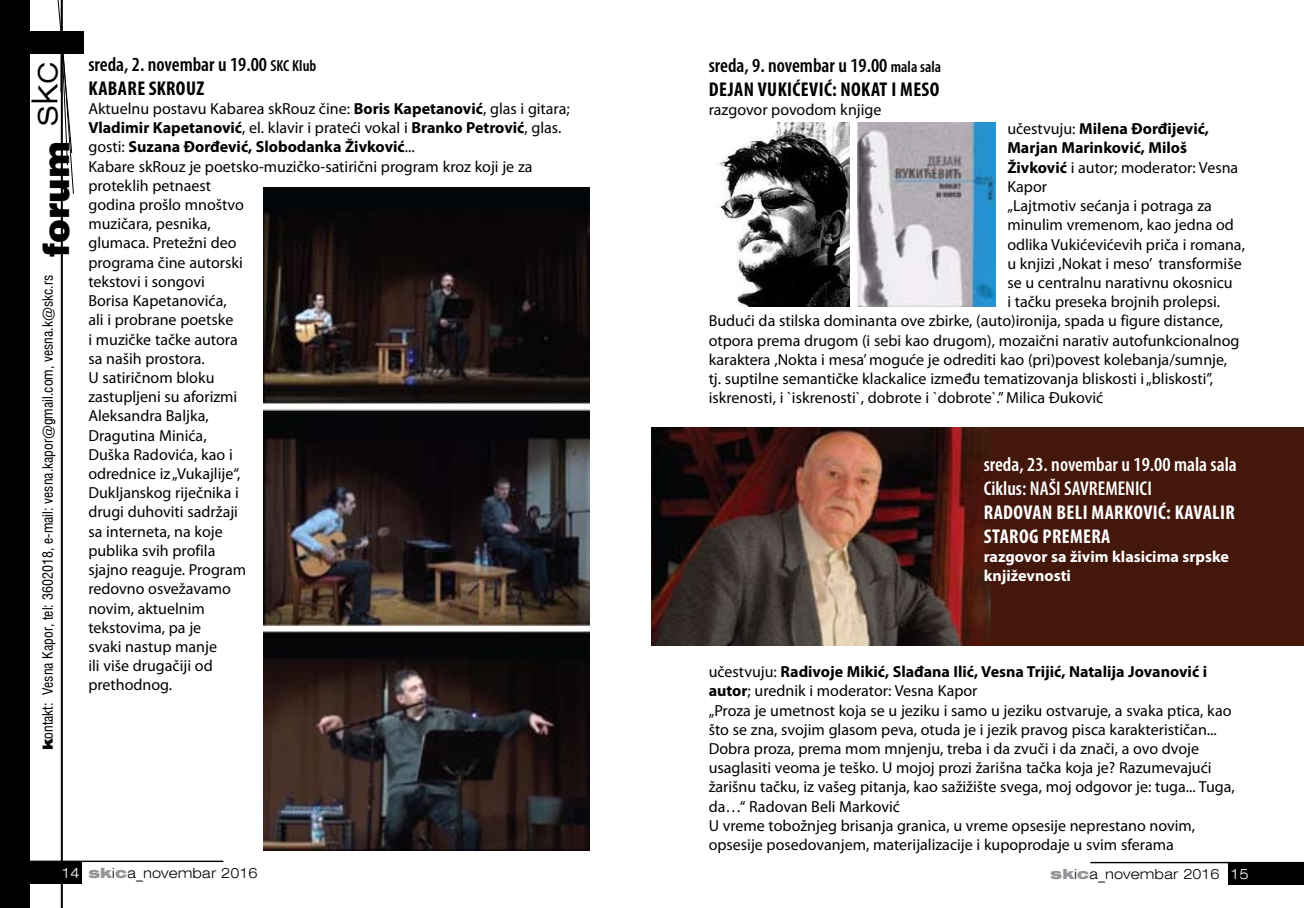
<style>
.page{position:relative;width:1304px;height:908px;background:#fff}
.page>*{position:absolute;margin:0;border:0;box-sizing:border-box;transform-origin:0 0}
.t1{font:900 36px "Swiss 721 BT";color:#000}
.t2{font:600 condensed 20px/24px "Myriad Pro";color:#000}
.t3{font:600 condensed 20px/24px "Myriad Pro";color:#fff}
.t4{font:700 condensed 20px "Myriad Pro";color:#fff}
.t5{font:700 condensed 20px "Myriad Pro";color:#000}
.t6{font:16px/19.2px "Myriad Pro";color:#000}
.t7{font:700 16px "Myriad Pro";color:#000}
.t8{font:700 16px/19.2px "Myriad Pro";color:#fff}
.t9{font:condensed 14px "Swiss 721 BT";color:#000}
.t10{font:300 expanded 14px "Swiss 721 BT";color:#000}
.s1{font-weight:900;font-stretch:expanded}
.s2{font-size:16px}
.s3{font-weight:700}
.s4{font-weight:400}
.s5{color:#fff}
.s6{font-weight:900;color:#939598}
</style>
<div class="page">
<div style="left:652px;top:427px;width:652px;height:218px;background:#44170b"></div>
<img style="left:652px;top:427px;width:338px;height:218px">
<div style="left:1px;top:31px;width:83px;height:23px;background:#000"></div>
<svg style="left:57px;top:0;width:17px;height:194px"></svg>
<div style="left:0;top:0;width:29px;height:907px;background:#000"></div>
<hr style="left:61px;top:0;width:2px;height:907px;background:#000">
<img style="left:264px;top:187px;width:326px;height:662px">
<div style="left:0;top:860px;width:82px;height:23px;background:#000"></div>
<div style="left:1228px;top:862px;width:76px;height:22px;background:#000"></div>
<hr style="left:0;top:860px;width:223px;height:1px;background:#000">
<hr style="left:1090px;top:861px;width:214px;height:1px;background:#000">
<img style="left:858px;top:123px;width:138px;height:184px">
<img style="left:718px;top:123px;width:132px;height:184px">
<h1 class="t1" style="left:35px;top:257px;width:196px;rotate:-90deg">forum <sup>skc</sup></h1>
<p class="t9" style="left:39px;top:750px;width:477px;rotate:-90deg"><span class="s1">k</span>ontakt: Vesna Kapor, tel: 3602018, e-mail: vesna.kaporªgmail.com, vesna.kªskc.rs</p>
<p class="t2" style="left:88px;top:52px;width:229px">sreda, 2. novembar u 19.00 <span class="s2">SKC Klub<br></span><span class="s3">KABARE</span></p>
<p class="t5" style="left:149px;top:75px;width:57px">SKROUZ</p>
<p class="t6" style="left:88px;top:99px;width:483px">Aktuelnu postavu Kabarea skRouz čine: <span class="s3">Boris Kapetanović</span>, glas i gitara;<br><span class="s3">Vladimir Kapetanović</span>, el. klavir i prateći vokal i <span class="s3">Branko Petrović</span>, glas. gosti: <span class="s3">Suzana Đorđević, Slobodanka Živković</span>...<br>Kabare skRouz je poetsko-muzičko-satirični program kroz koji je za proteklih petnaest<br>godina prošlo mnoštvo<br>muzičara, pesnika,<br>glumaca. Pretežni deo<br>programa čine autorski<br>tekstovi i songovi<br>Borisa Kapetanovića,<br>ali i probrane poetske<br>i muzičke tačke autora<br>sa naših prostora.<br>U satiričnom bloku<br>zastupljeni su aforizmi<br>Aleksandra Baljka,<br>Dragutina Minića,<br>Duška Radovića, kao i<br>odrednice iz „Vukajlije“,<br>Dukljanskog riječnika i<br>drugi duhoviti sadržaji<br>sa interneta, na koje<br>publika svih profila<br>sjajno reaguje. Program<br>redovno osvežavamo<br>novim, aktuelnim<br>tekstovima, pa je<br>svaki nastup manje<br>ili više drugačiji od<br>prethodnog.</p>
<p class="t2" style="left:709px;top:53px;width:234px">sreda, 9. novembar u 19.00 <span class="s2">mala sala<br></span><span class="s3">DEJAN</span></p>
<p class="t5" style="left:758px;top:77px;width:93px">VUKIĆEVIĆ: NOKAT</p>
<p class="t5" style="left:891px;top:77px;width:20px">I MESO</p>
<p class="t6" style="left:709px;top:100px;width:174px">razgovor povodom knjige</p>
<p class="t7" style="left:1007px;top:118px;width:203px"><span class="s4">učestvuju:</span> Milena Đorđijević,</p>
<p class="t7" style="left:1007px;top:137px;width:181px">Marjan Marinković, Miloš</p>
<p class="t6" style="left:1007px;top:157px;width:232px"><span class="s3">Živković</span> i autor; moderator: Vesna</p>
<p class="t6" style="left:1007px;top:176px;width:41px">Kapor</p>
<p class="t6" style="left:1007px;top:196px;width:206px">„Lajtmotiv sećanja i potraga za</p>
<p class="t6" style="left:1007px;top:215px;width:228px">minulim vremenom, kao jedna od</p>
<p class="t6" style="left:1007px;top:234px;width:239px">odlika Vukićevićevih priča i romana,</p>
<p class="t6" style="left:1007px;top:253px;width:236px">u knjizi ,Nokat i meso’ transformiše</p>
<p class="t6" style="left:1007px;top:272px;width:227px">se u centralnu narativnu okosnicu</p>
<p class="t6" style="left:1007px;top:292px;width:214px">i tačku preseka brojnih prolepsi.</p>
<p class="t6" style="left:709px;top:311px;width:516px">Budući da stilska dominanta ove zbirke, (auto)ironija, spada u figure distance,</p>
<p class="t6" style="left:709px;top:330px;width:532px">otpora prema drugom (i sebi kao drugom), mozaični narativ autofunkcionalnog</p>
<p class="t6" style="left:709px;top:349px;width:520px">karaktera ,Nokta i mesa’ moguće je odrediti kao (pri)povest kolebanja/sumnje,</p>
<p class="t6" style="left:709px;top:368px;width:506px">tj. suptilne semantičke klackalice između tematizovanja bliskosti i „bliskosti”,</p>
<p class="t6" style="left:709px;top:388px;width:396px">iskrenosti, i `iskrenosti`, dobrote i `dobrote`.” Milica Đuković</p>
<p class="t3" style="left:984px;top:451px;width:255px">sreda, 23. novembar u 19.00 mala sala<br>Ciklus: NAŠI SAVREMENICI</p>
<p class="t4" style="left:984px;top:499px;width:11px">RADOVAN</p>
<p class="t4" style="left:1056px;top:499px;width:47px">BEL I MARKOV</p>
<p class="t4" style="left:1153px;top:499px;width:32px">IĆ: KAVAL</p>
<p class="t4" style="left:1220px;top:499px;width:15px">IR</p>
<p class="t4" style="left:984px;top:523px;width:10px">STARO</p>
<p class="t4" style="left:1029px;top:523px;width:24px">G PREMERA</p>
<p class="t8" style="left:984px;top:546px;width:247px">razgovor sa živim klasicima srpske književnosti</p>
<p class="t6" style="left:709px;top:661px;width:528px">učestvuju: <span class="s3">Radivoje Mikić, Slađana Ilić, Vesna Trijić, Natalija Jovanović i autor</span>; urednik i moderator: Vesna Kapor<br>„Proza je umetnost koja se u jeziku i samo u jeziku ostvaruje, a svaka ptica, kao što se zna, svojim glasom peva, otuda je i jezik pravog pisca karakterističan...<br>Dobra proza, prema mom mnjenju, treba i da zvuči i da znači, a ovo dvoje usaglasiti veoma je teško. U mojoj prozi žarišna tačka koja je? Razumevajući žarišnu tačku, iz vašeg pitanja, kao sažižište svega, moj odgovor je: tuga... Tuga, da…“ Radovan Beli Marković<br>U vreme tobožnjeg brisanja granica, u vreme opsesije neprestano novim, opsesije posedovanjem, materijalizacije i kupoprodaje u svim sferama</p>
<p class="t10" style="left:61px;top:864px;width:198px"><span class="s5">14</span> <span class="s6">sk</span>i<span class="s6">c</span>a_novembar 2016</p>
<p class="t10" style="left:1051px;top:865px;width:199px"><span class="s6">sk</span>i<span class="s6">c</span>a_novembar 2016 <span class="s5">15</span></p>
</div>
